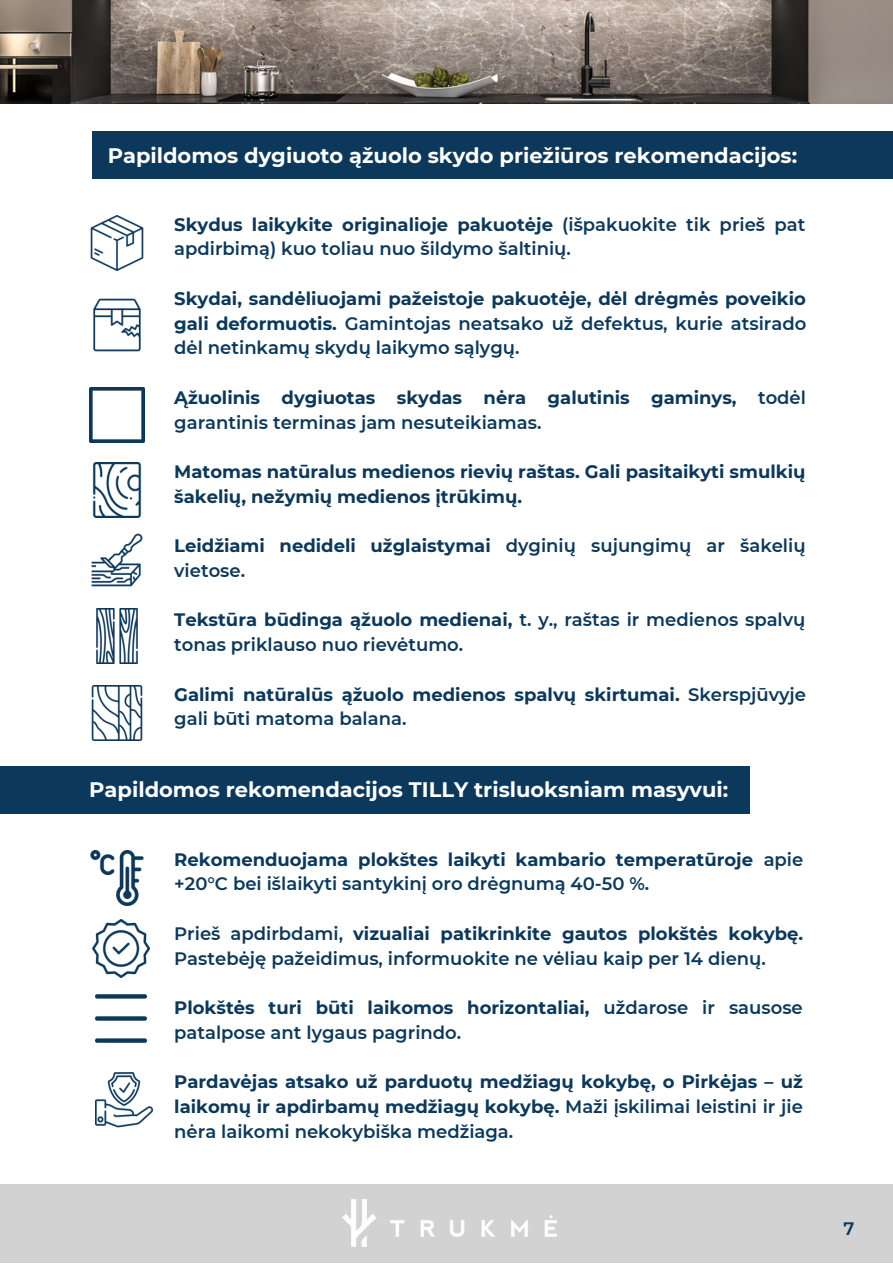
<style>
.page{position:relative;width:893px;height:1264px;background:#fff}
.page>*{position:absolute;margin:0;border:0;box-sizing:border-box;transform-origin:0 0}
.t1{font:700 21px "Montserrat";color:#fff}
.t2{font:700 18px/24.8px "Montserrat";color:#0b385b}
.t3{font:600 18px/24.8px "Montserrat";color:#0b385b}
.s1{font-weight:700}
.s2{font-weight:600}
</style>
<div class="page">
<img style="left:0;top:0;width:892px;height:103px">
<div style="left:0;top:1184px;width:892px;height:78px;background:#d3d2d2"></div>
<img style="left:342px;top:1199px;width:214px;height:47px">
<div style="left:92px;top:131px;width:800px;height:48px;background:#0b385b"></div>
<div style="left:0;top:765px;width:749px;height:48px;background:#0b385b"></div>
<img style="left:90px;top:850px;width:54px;height:55px">
<img style="left:95px;top:994px;width:52px;height:49px">
<img style="left:92px;top:919px;width:58px;height:58px">
<img style="left:95px;top:1072px;width:58px;height:56px">
<img style="left:91px;top:685px;width:52px;height:55px">
<img style="left:96px;top:608px;width:42px;height:55px">
<img style="left:91px;top:533px;width:52px;height:54px">
<img style="left:92px;top:462px;width:50px;height:55px">
<img style="left:89px;top:387px;width:55px;height:55px">
<img style="left:93px;top:298px;width:48px;height:54px">
<img style="left:90px;top:215px;width:54px;height:56px">
<p class="t1" style="left:108px;top:142px;width:691px">Papildomos dygiuoto ąžuolo skydo priežiūros rekomendacijos:</p>
<p class="t3" style="left:174px;top:212px;width:632px"><span class="s1">Skydus laikykite originalioje pakuotėje</span> (išpakuokite tik prieš pat apdirbimą) kuo toliau nuo šildymo šaltinių.</p>
<p class="t2" style="left:174px;top:286px;width:633px;text-align:justify">Skydai, sandėliuojami pažeistoje pakuotėje, dėl drėgmės poveikio gali deformuotis. <span class="s2">Gamintojas neatsako už defektus, kurie atsirado dėl netinkamų skydų laikymo sąlygų.</span></p>
<p class="t2" style="left:174px;top:385px;width:633px">Ąžuolinis dygiuotas skydas nėra galutinis gaminys, <span class="s2">todėl garantinis terminas jam nesuteikiamas.</span></p>
<p class="t2" style="left:174px;top:459px;width:632px">Matomas natūralus medienos rievių raštas. Gali pasitaikyti smulkių šakelių, nežymių medienos įtrūkimų.</p>
<p class="t3" style="left:174px;top:533px;width:632px"><span class="s1">Leidžiami nedideli užglaistymai</span> dyginių sujungimų ar šakelių vietose.</p>
<p class="t3" style="left:174px;top:607px;width:632px"><span class="s1">Tekstūra būdinga ąžuolo medienai,</span> t. y., raštas ir medienos spalvų tonas priklauso nuo rievėtumo.</p>
<p class="t2" style="left:174px;top:682px;width:633px">Galimi natūralūs ąžuolo medienos spalvų skirtumai. <span class="s2">Skerspjūvyje gali būti matoma balana.</span></p>
<p class="t1" style="left:89px;top:776px;width:640px">Papildomos rekomendacijos TILLY trisluoksniam masyvui:</p>
<p class="t2" style="left:174px;top:846px;width:630px">Rekomenduojama plokštes laikyti kambario temperatūroje <span class="s2">apie +20°C bei išlaikyti santykinį oro drėgnumą 40-50 %.</span></p>
<p class="t3" style="left:174px;top:920px;width:630px">Prieš apdirbdami, <span class="s1">vizualiai patikrinkite gautos plokštės kokybę.<br></span>Pastebėję pažeidimus, informuokite ne vėliau kaip per 14 dienų.</p>
<p class="t3" style="left:174px;top:995px;width:630px"><span class="s1">Plokštės turi būti laikomos horizontaliai,</span> uždarose ir sausose patalpose ant lygaus pagrindo.</p>
<p class="t2" style="left:174px;top:1069px;width:630px;text-align:justify">Pardavėjas atsako už parduotų medžiagų kokybę, o Pirkėjas – už laikomų ir apdirbamų medžiagų kokybę. <span class="s2">Maži įskilimai leistini ir jie nėra laikomi nekokybiška medžiaga.</span></p>
<p class="t3" style="left:843px;top:1216px;width:12px">7</p>
</div>
